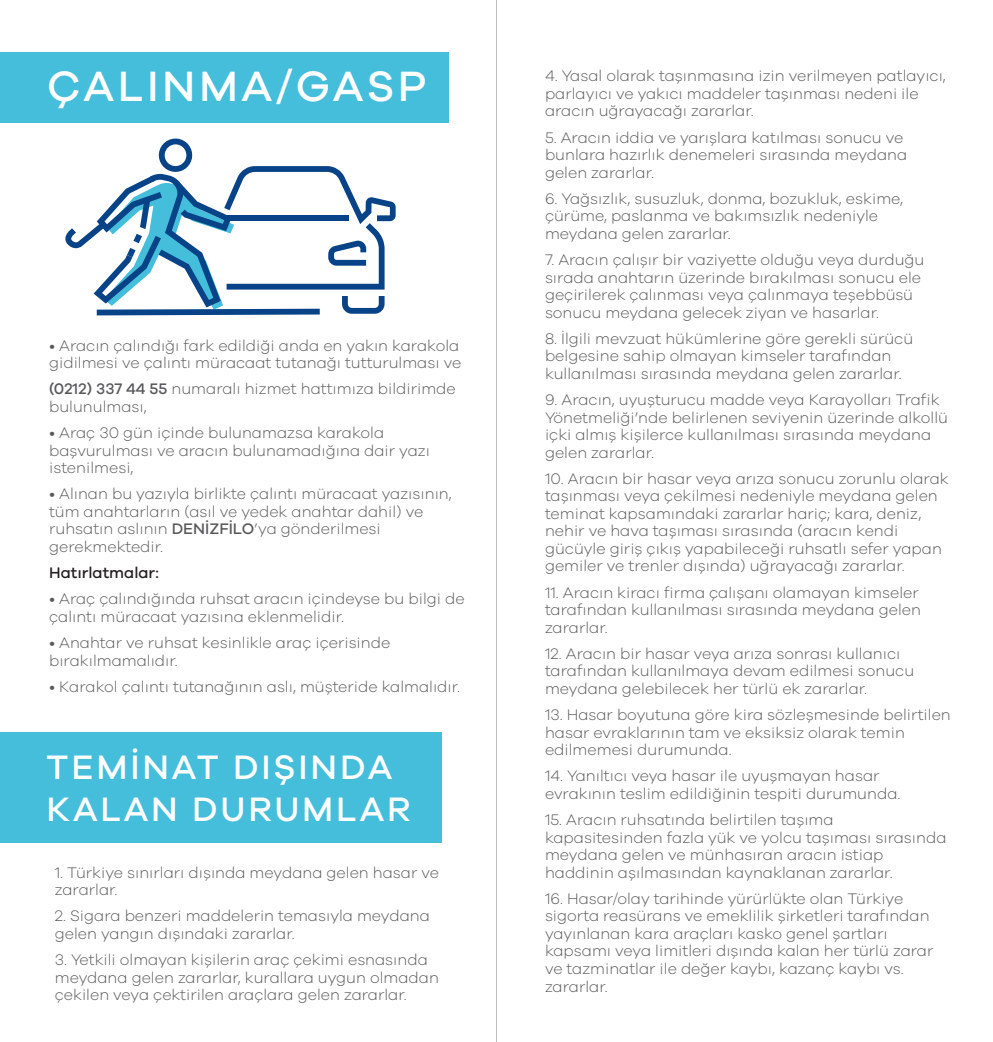
<style>
.page{position:relative;width:993px;height:1042px;background:#fff}
.page>*{position:absolute;margin:0;border:0;box-sizing:border-box;transform-origin:0 0}
.t1{font:500 43.75px "Galano Grotesque";letter-spacing:.08em;color:#fff}
.t2{font:500 35px/42px "Galano Grotesque";letter-spacing:.08em;color:#fff}
.t3{font:300 15.75px/17.5px "Galano Grotesque";color:#59595b}
.t4{font:500 15.75px "Galano Grotesque";color:#232020}
.s1{font-weight:500}
</style>
<div class="page">
<div style="left:0;top:52px;width:449px;height:70px;background:#44bedb"></div>
<div style="left:0;top:731px;width:441px;height:111px;background:#44bedb"></div>
<hr style="left:496px;top:0;width:1px;height:1042px;background:#bdbfc1">
<svg style="left:65px;top:138px;width:330px;height:177px"></svg>
<h1 class="t1" style="left:47px;top:60px;width:381px">ÇALINMA/GASP</h1>
<p class="t3" style="left:49px;top:336px;width:413px">• Aracın çalındığı fark edildiği anda en yakın karakola gidilmesi ve çalıntı müracaat tutanağı tutturulması ve</p>
<p class="t3" style="left:49px;top:380px;width:408px"><span class="s1">(0212) 337 44 55</span> numaralı hizmet hattımıza bildirimde bulunulması,</p>
<p class="t3" style="left:49px;top:423px;width:382px">• Araç 30 gün içinde bulunamazsa karakola başvurulması ve aracın bulunamadığına dair yazı istenilmesi,</p>
<p class="t3" style="left:49px;top:485px;width:404px">• Alınan bu yazıyla birlikte çalıntı müracaat yazısının, tüm anahtarların (asıl ve yedek anahtar dahil) ve ruhsatın aslının <span class="s1">DENİZFİLO</span>’ya gönderilmesi gerekmektedir.</p>
<p class="t4" style="left:49px;top:563px;width:111px">Hatırlatmalar:</p>
<p class="t3" style="left:49px;top:590px;width:417px">• Araç çalındığında ruhsat aracın içindeyse bu bilgi de çalıntı müracaat yazısına eklenmelidir.</p>
<p class="t3" style="left:49px;top:633px;width:342px">• Anahtar ve ruhsat kesinlikle araç içerisinde bırakılmamalıdır.</p>
<p class="t3" style="left:49px;top:677px;width:412px">• Karakol çalıntı tutanağının aslı, müşteride kalmalıdır.</p>
<h2 class="t2" style="left:47px;top:745px;width:365px">TEMİNAT DIŞINDA<br>KALAN DURUMLAR</h2>
<p class="t3" style="left:55px;top:863px;width:385px">1. Türkiye sınırları dışında meydana gelen hasar ve zararlar.</p>
<p class="t3" style="left:55px;top:907px;width:376px">2. Sigara benzeri maddelerin temasıyla meydana gelen yangın dışındaki zararlar.</p>
<p class="t3" style="left:55px;top:950px;width:385px">3. Yetkili olmayan kişilerin araç çekimi esnasında meydana gelen zararlar, kurallara uygun olmadan çekilen veya çektirilen araçlara gelen zararlar.</p>
<p class="t3" style="left:545px;top:67px;width:402px">4. Yasal olarak taşınmasına izin verilmeyen patlayıcı, parlayıcı ve yakıcı maddeler taşınması nedeni ile aracın uğrayacağı zararlar.</p>
<p class="t3" style="left:545px;top:128px;width:364px">5. Aracın iddia ve yarışlara katılması sonucu ve bunlara hazırlık denemeleri sırasında meydana gelen zararlar.</p>
<p class="t3" style="left:545px;top:189px;width:359px">6. Yağsızlık, susuzluk, donma, bozukluk, eskime, çürüme, paslanma ve bakımsızlık nedeniyle meydana gelen zararlar.</p>
<p class="t3" style="left:545px;top:250px;width:381px">7. Aracın çalışır bir vaziyette olduğu veya durduğu sırada anahtarın üzerinde bırakılması sonucu ele geçirilerek çalınması veya çalınmaya teşebbüsü sonucu meydana gelecek ziyan ve hasarlar.</p>
<p class="t3" style="left:545px;top:329px;width:369px">8. İlgili mevzuat hükümlerine göre gerekli sürücü belgesine sahip olmayan kimseler tarafından kullanılması sırasında meydana gelen zararlar.</p>
<p class="t3" style="left:545px;top:390px;width:404px">9. Aracın, uyuşturucu madde veya Karayolları Trafik Yönetmeliği’nde belirlenen seviyenin üzerinde alkollü içki almış kişilerce kullanılması sırasında meydana gelen zararlar.</p>
<p class="t3" style="left:545px;top:469px;width:405px">10. Aracın bir hasar veya arıza sonucu zorunlu olarak taşınması veya çekilmesi nedeniyle meydana gelen teminat kapsamındaki zararlar hariç; kara, deniz, nehir ve hava taşıması sırasında (aracın kendi gücüyle giriş çıkış yapabileceği ruhsatlı sefer yapan gemiler ve trenler dışında) uğrayacağı zararlar.</p>
<p class="t3" style="left:545px;top:583px;width:377px">11. Aracın kiracı firma çalışanı olamayan kimseler tarafından kullanılması sırasında meydana gelen zararlar.</p>
<p class="t3" style="left:545px;top:644px;width:370px">12. Aracın bir hasar veya arıza sonrası kullanıcı tarafından kullanılmaya devam edilmesi sonucu meydana gelebilecek her türlü ek zararlar.</p>
<p class="t3" style="left:545px;top:705px;width:407px">13. Hasar boyutuna göre kira sözleşmesinde belirtilen hasar evraklarının tam ve eksiksiz olarak temin edilmemesi durumunda.</p>
<p class="t3" style="left:545px;top:767px;width:357px">14. Yanıltıcı veya hasar ile uyuşmayan hasar evrakının teslim edildiğinin tespiti durumunda.</p>
<p class="t3" style="left:545px;top:810px;width:403px">15. Aracın ruhsatında belirtilen taşıma kapasitesinden fazla yük ve yolcu taşıması sırasında meydana gelen ve münhasıran aracın istiap haddinin aşılmasından kaynaklanan zararlar.</p>
<p class="t3" style="left:545px;top:889px;width:390px">16. Hasar/olay tarihinde yürürlükte olan Türkiye sigorta reasürans ve emeklilik şirketleri tarafından yayınlanan kara araçları kasko genel şartları kapsamı veya limitleri dışında kalan her türlü zarar ve tazminatlar ile değer kaybı, kazanç kaybı vs. zararlar.</p>
</div>
